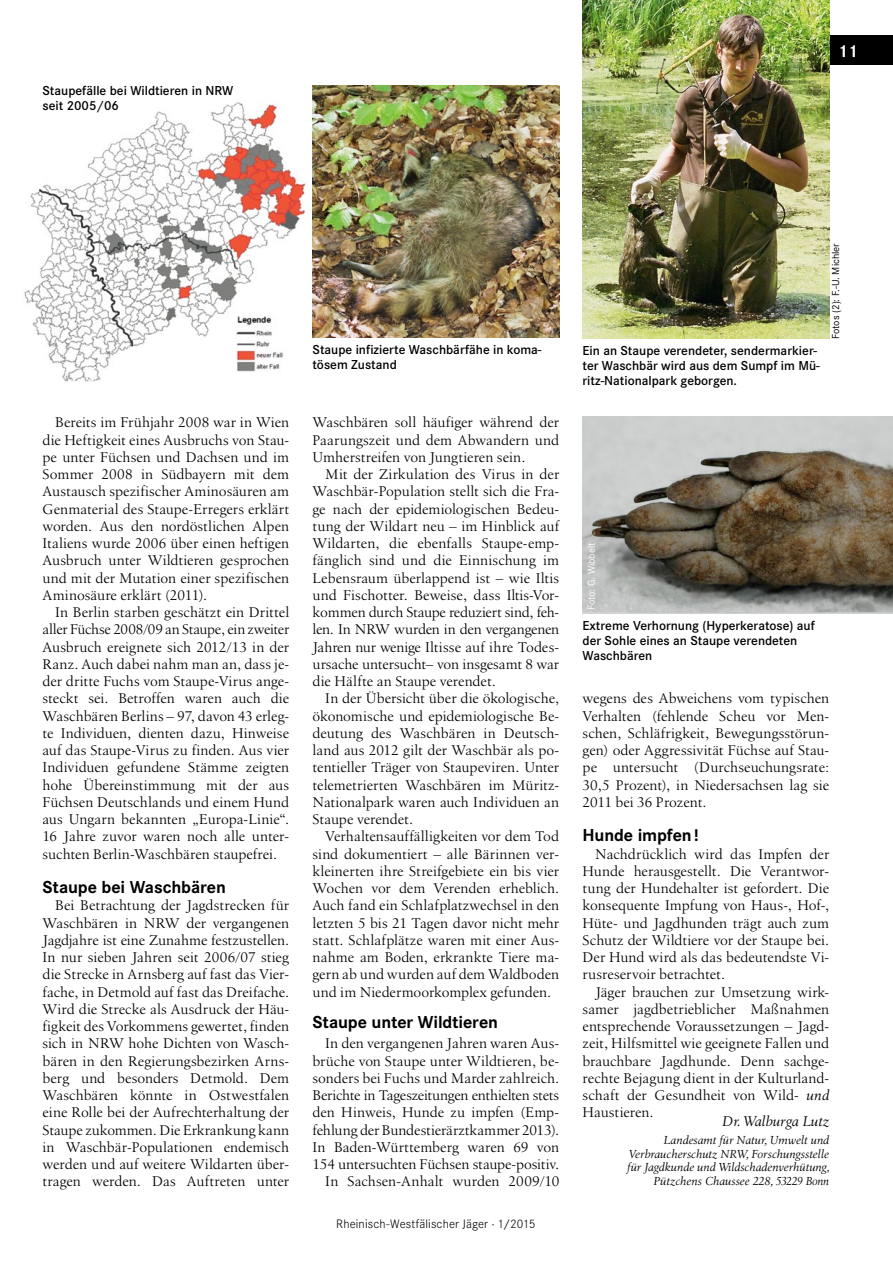
<style>
.page{position:relative;width:893px;height:1263px;background:#fff}
.page>*{position:absolute;margin:0;border:0;box-sizing:border-box;transform-origin:0 0}
.t1{font:700 18px "Corporate S";letter-spacing:-.005em;color:#000}
.t2{font:700 18px "Corporate S";color:#fff}
.t3{font:14.55px/17.2px "Birka LT Pro";color:#000;text-align:justify}
.t4{font:italic 14.55px "Birka LT Pro";color:#000}
.t5{font:600 13.5px/15px "Corporate S";color:#000}
.t6{font:300 12.75px "Corporate S";letter-spacing:.01em;color:#000}
.t7{font:italic 12px/13.5px "Birka LT Pro";color:#000;text-align:right}
.t8{font:10.5px "Corporate S";color:#000}
.t9{font:10.5px "Corporate S";color:#fff}
.s1{font-style:italic}
</style>
<div class="page">
<div style="left:829px;top:35px;width:64px;height:30px;background:#000"></div>
<img style="left:583px;top:417px;width:310px;height:196px">
<img style="left:313px;top:85px;width:246px;height:253px">
<img style="left:583px;top:0;width:246px;height:339px">
<img style="left:24px;top:90px;width:294px;height:292px">
<img style="left:233px;top:314px;width:56px;height:60px">
<p class="t5" style="left:43px;top:83px;width:192px">Staupefälle bei Wildtieren in NRW seit 2005/06</p>
<p class="t2" style="left:838px;top:40px;width:22px">11</p>
<p class="t3" style="left:43px;top:414px;width:248px;text-indent:13px">Bereits im Frühjahr 2008 war in Wien die Heftigkeit eines Ausbruchs von Stau&shy;pe unter Füchsen und Dachsen und im Sommer 2008 in Südbayern mit dem Austausch spezifischer Aminosäuren am Genmaterial des Staupe-Erregers erklärt worden. Aus den nordöstlichen Alpen Italiens wurde 2006 über einen heftigen Ausbruch unter Wildtieren gesprochen und mit der Mutation einer spezifischen Aminosäure erklärt (2011).</p>
<p class="t3" style="left:43px;top:604px;width:248px;text-indent:13px">In Berlin starben geschätzt ein Drittel aller Füchse 2008/09 an Staupe, ein zweiter Ausbruch ereignete sich 2012/13 in der Ranz. Auch dabei nahm man an, dass je&shy;der dritte Fuchs vom Staupe-Virus ange&shy;steckt sei. Betroffen waren auch die Waschbären Berlins – 97, davon 43 erleg&shy;te Individuen, dienten dazu, Hinweise auf das Staupe-Virus zu finden. Aus vier Individuen gefundene Stämme zeigten hohe Übereinstimmung mit der aus Füchsen Deutschlands und einem Hund aus Ungarn bekannten „Europa-Linie“.<br>16 Jahre zuvor waren noch alle unter&shy;suchten Berlin-Waschbären staupefrei.</p>
<p class="t1" style="left:43px;top:877px;width:185px">Staupe bei Waschbären</p>
<p class="t3" style="left:43px;top:897px;width:248px;text-indent:13px">Bei Betrachtung der Jagdstrecken für Waschbären in NRW der vergangenen Jagdjahre ist eine Zunahme festzustellen.<br>In nur sieben Jahren seit 2006/07 stieg die Strecke in Arnsberg auf fast das Vier&shy;fache, in Detmold auf fast das Dreifache.<br>Wird die Strecke als Ausdruck der Häu&shy;figkeit des Vorkommens gewertet, finden sich in NRW hohe Dichten von Wasch&shy;bären in den Regierungsbezirken Arns&shy;berg und besonders Detmold. Dem Waschbären könnte in Ostwestfalen eine Rolle bei der Aufrechterhaltung der Staupe zukommen. Die Erkrankung kann in Waschbär-Populationen endemisch werden und auf weitere Wildarten über&shy;tragen werden. Das Auftreten unter</p>
<p class="t5" style="left:313px;top:342px;width:231px">Staupe infizierte Waschbärfähe in koma&shy;tösem Zustand</p>
<p class="t5" style="left:583px;top:343px;width:239px">Ein an Staupe verendeter, sendermarkier&shy;ter Waschbär wird aus dem Sumpf im Mü&shy;ritz-Nationalpark geborgen.</p>
<p class="t8" style="left:830px;top:339px;width:97px;rotate:-90deg">Fotos (2): F.-U. Michler</p>
<p class="t3" style="left:313px;top:414px;width:248px">Waschbären soll häufiger während der Paarungszeit und dem Abwandern und Umherstreifen von Jungtieren sein.</p>
<p class="t3" style="left:313px;top:466px;width:248px;text-indent:13px">Mit der Zirkulation des Virus in der Waschbär-Population stellt sich die Fra&shy;ge nach der epidemiologischen Bedeu&shy;tung der Wildart neu – im Hinblick auf Wildarten, die ebenfalls Staupe-emp&shy;fänglich sind und die Einnischung im Lebensraum überlappend ist – wie Iltis und Fischotter. Beweise, dass Iltis-Vor&shy;kommen durch Staupe reduziert sind, feh&shy;len. In NRW wurden in den vergangenen Jahren nur wenige Iltisse auf ihre Todes&shy;ursache untersucht– von insgesamt 8 war die Hälfte an Staupe verendet.</p>
<p class="t3" style="left:313px;top:690px;width:248px;text-indent:13px">In der Übersicht über die ökologische, ökonomische und epidemiologische Be&shy;deutung des Waschbären in Deutsch&shy;land aus 2012 gilt der Waschbär als po&shy;tentieller Träger von Staupeviren. Unter telemetrierten Waschbären im Müritz-Nationalpark waren auch Individuen an Staupe verendet.</p>
<p class="t3" style="left:313px;top:828px;width:248px;text-indent:13px">Verhaltensauffälligkeiten vor dem Tod sind dokumentiert – alle Bärinnen ver&shy;kleinerten ihre Streifgebiete ein bis vier Wochen vor dem Verenden erheblich.<br>Auch fand ein Schlafplatzwechsel in den letzten 5 bis 21 Tagen davor nicht mehr statt. Schlafplätze waren mit einer Aus&shy;nahme am Boden, erkrankte Tiere ma&shy;gern ab und wurden auf dem Waldboden und im Niedermoorkomplex gefunden.</p>
<p class="t1" style="left:313px;top:1012px;width:187px">Staupe unter Wildtieren</p>
<p class="t3" style="left:313px;top:1035px;width:248px;text-align:right">In den vergangenen Jahren waren Aus&shy;brüche von Staupe unter Wildtieren, be&shy;sonders bei Fuchs und Marder zahlreich.<br>Berichte in Tageszeitungen enthielten stets den Hinweis, Hunde zu impfen (Emp&shy;fehlung der Bundestierärztkammer 2013).<br>In Baden-Württemberg waren 69 von 154 untersuchten Füchsen staupe-positiv.<br>In Sachsen-Anhalt wurden 2009/10</p>
<p class="t6" style="left:336px;top:1217px;width:201px">Rheinisch-Westfälischer Jäger · 1/2015</p>
<p class="t9" style="left:585px;top:610px;width:69px;rotate:-90deg">Foto: G. Wibbelt</p>
<p class="t5" style="left:583px;top:618px;width:234px">Extreme Verhornung (Hyperkeratose) auf der Sohle eines an Staupe verendeten<br>Waschbären</p>
<p class="t3" style="left:583px;top:690px;width:248px">wegens des Abweichens vom typischen Verhalten (fehlende Scheu vor Men&shy;schen, Schläfrigkeit, Bewegungsstörun&shy;gen) oder Aggressivität Füchse auf Stau&shy;pe untersucht (Durchseuchungsrate:<br>30,5 Prozent), in Niedersachsen lag sie 2011 bei 36 Prozent.</p>
<p class="t1" style="left:583px;top:825px;width:117px">Hunde impfen!</p>
<p class="t3" style="left:583px;top:845px;width:248px;text-indent:13px">Nachdrücklich wird das Impfen der Hunde herausgestellt. Die Verantwor&shy;tung der Hundehalter ist gefordert. Die konsequente Impfung von Haus-, Hof-, Hüte- und Jagdhunden trägt auch zum Schutz der Wildtiere vor der Staupe bei.<br>Der Hund wird als das bedeutendste Vi&shy;rusreservoir betrachtet.</p>
<p class="t3" style="left:583px;top:983px;width:248px;text-indent:13px">Jäger brauchen zur Umsetzung wirk&shy;samer jagdbetrieblicher Maßnahmen entsprechende Voraussetzungen – Jagd&shy;zeit, Hilfsmittel wie geeignete Fallen und brauchbare Jagdhunde. Denn sachge&shy;rechte Bejagung dient in der Kulturland&shy;schaft der Gesundheit von Wild- <span class="s1">und </span>Haustieren.</p>
<p class="t4" style="left:722px;top:1113px;width:108px">Dr. Walburga Lutz</p>
<p class="t7" style="left:627px;top:1133px;width:204px">Landesamt für Natur, Umwelt und Verbraucherschutz NRW, Forschungsstelle für Jagdkunde und Wildschadenverhütung, Pützchens Chaussee 228, 53229 Bonn</p>
</div>
